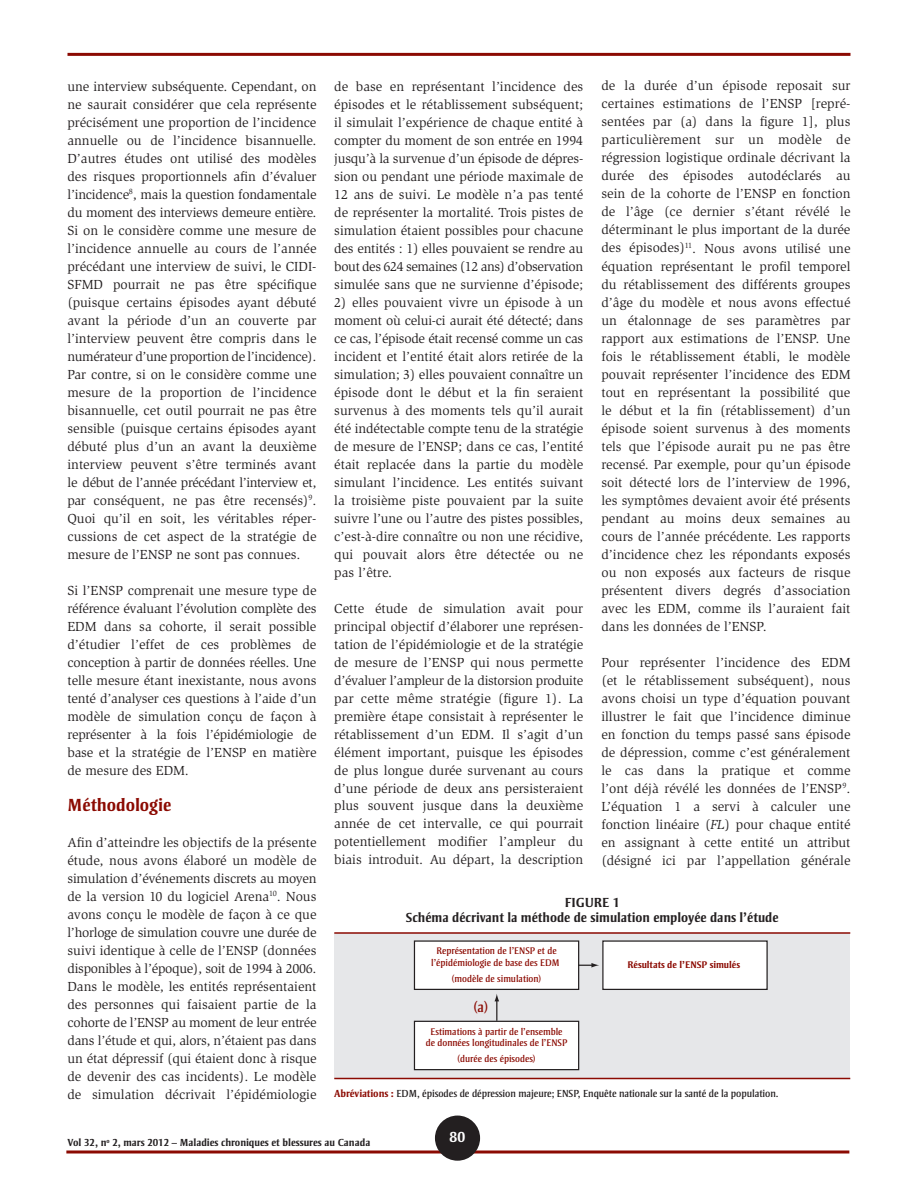
<style>
.page{position:relative;width:918px;height:1188px;background:#fff}
.page>*{position:absolute;margin:0;border:0;box-sizing:border-box;transform-origin:0 0}
.t1{font:700 18px "Strayhorn MT Std";color:#8b0a02}
.t2{font:700 15px "Strayhorn MT Std";color:#fff}
.t3{font:14.7px "Strayhorn MT Std";color:#8b0a02}
.t4{font:13.5px/18px "Slimbach Std";color:#231f20;text-align:justify}
.t5{font:700 13.5px/15px "Strayhorn MT Std";color:#231f20}
.t6{font:10.5px "Strayhorn MT Std";letter-spacing:-.005em;color:#231f20}
.t7{font:700 10.5px "Strayhorn MT Std";color:#231f20}
.t8{font:9.9px/11.9px "Strayhorn MT Std";color:#8b0a02;text-align:center}
.t9{font:700 9.9px "Strayhorn MT Std";color:#8b0a02}
.s1{font-style:italic}
.s2{font-weight:700;color:#8b0a02}
</style>
<div class="page">
<svg style="left:66px;top:1150px;width:783px;height:4px;background:#a74741"></svg>
<hr style="left:68px;top:53px;width:782px;height:3px;background:#8b0a02">
<div style="left:435px;top:1116px;width:45px;height:45px;background:#231f20;border-radius:50%"></div>
<div style="left:334px;top:933px;width:516px;height:145px;background:#e6e7e9"></div>
<hr style="left:334px;top:932px;width:516px;height:2px;background:#8b0a02">
<hr style="left:334px;top:1078px;width:516px;height:1px;background:#8b0a02">
<div style="left:414px;top:1021px;width:165px;height:49px;background:#fff"></div>
<div style="left:414px;top:1021px;width:165px;height:49px;border:1px solid #231f20"></div>
<div style="left:414px;top:941px;width:165px;height:48px;background:#fff"></div>
<div style="left:414px;top:940px;width:165px;height:50px;border:1px solid #231f20"></div>
<div style="left:603px;top:941px;width:164px;height:48px;background:#fff"></div>
<div style="left:602px;top:940px;width:166px;height:50px;border:1px solid #231f20"></div>
<svg style="left:495px;top:994px;width:4px;height:26px"></svg>
<svg style="left:579px;top:963px;width:20px;height:5px"></svg>
<p class="t4" style="left:68px;top:77px;width:251px">une interview subséquente. Cependant, on ne saurait considérer que cela représente précisément une proportion de l’incidence annuelle ou de l’incidence bisannuelle.<br>D’autres études ont utilisé des modèles des risques proportionnels afin d’évaluer l’incidence<sup>8</sup>, mais la question fondamentale du moment des interviews demeure entière.<br>Si on le considère comme une mesure de l’incidence annuelle au cours de l’année précédant une interview de suivi, le CIDI-SFMD pourrait ne pas être spécifique (puisque certains épisodes ayant débuté avant la période d’un an couverte par l’interview peuvent être compris dans le numérateur d’une proportion de l’incidence).<br>Par contre, si on le considère comme une mesure de la proportion de l’incidence bisannuelle, cet outil pourrait ne pas être sensible (puisque certains épisodes ayant débuté plus d’un an avant la deuxième interview peuvent s’être terminés avant le début de l’année précédant l’interview et, par conséquent, ne pas être recensés)<sup>9</sup>.<br>Quoi qu’il en soit, les véritables réper&shy;cussions de cet aspect de la stratégie de mesure de l’ENSP ne sont pas connues.</p>
<p class="t4" style="left:68px;top:581px;width:251px">Si l’ENSP comprenait une mesure type de référence évaluant l’évolution complète des EDM dans sa cohorte, il serait possible d’étudier l’effet de ces problèmes de conception à partir de données réelles. Une telle mesure étant inexistante, nous avons tenté d’analyser ces questions à l’aide d’un modèle de simulation conçu de façon à représenter à la fois l’épidémiologie de base et la stratégie de l’ENSP en matière de mesure des EDM.</p>
<h1 class="t1" style="left:68px;top:794px;width:105px">Méthodologie</h1>
<p class="t4" style="left:68px;top:833px;width:251px">Afin d’atteindre les objectifs de la présente étude, nous avons élaboré un modèle de simulation d’événements discrets au moyen de la version 10 du logiciel Arena<sup>10</sup>. Nous avons conçu le modèle de façon à ce que l’horloge de simulation couvre une durée de suivi identique à celle de l’ENSP (données disponibles à l’époque), soit de 1994 à 2006.<br>Dans le modèle, les entités représentaient des personnes qui faisaient partie de la cohorte de l’ENSP au moment de leur entrée dans l’étude et qui, alors, n’étaient pas dans un état dépressif (qui étaient donc à risque de devenir des cas incidents). Le modèle de simulation décrivait l’épidémiologie</p>
<p class="t4" style="left:601px;top:77px;width:251px">de la durée d’un épisode reposait sur certaines estimations de l’ENSP [repré&shy;sentées par (a) dans la figure 1], plus particulièrement sur un modèle de régression logistique ordinale décrivant la durée des épisodes autodéclarés au sein de la cohorte de l’ENSP en fonction de l’âge (ce dernier s’étant révélé le déterminant le plus important de la durée des épisodes)<sup>11</sup>. Nous avons utilisé une équation représentant le profil temporel du rétablissement des différents groupes d’âge du modèle et nous avons effectué un étalonnage de ses paramètres par rapport aux estimations de l’ENSP. Une fois le rétablissement établi, le modèle pouvait représenter l’incidence des EDM tout en représentant la possibilité que le début et la fin (rétablissement) d’un épisode soient survenus à des moments tels que l’épisode aurait pu ne pas être recensé. Par exemple, pour qu’un épisode soit détecté lors de l’interview de 1996, les symptômes devaient avoir été présents pendant au moins deux semaines au cours de l’année précédente. Les rapports d’incidence chez les répondants exposés ou non exposés aux facteurs de risque présentent divers degrés d’association avec les EDM, comme ils l’auraient fait dans les données de l’ENSP.</p>
<p class="t4" style="left:602px;top:653px;width:251px">Pour représenter l’incidence des EDM (et le rétablissement subséquent), nous avons choisi un type d’équation pouvant illustrer le fait que l’incidence diminue en fonction du temps passé sans épisode de dépression, comme c’est généralement le cas dans la pratique et comme l’ont déjà révélé les données de l’ENSP<sup>9</sup>.<br>L’équation 1 a servi à calculer une fonction linéaire (<span class="s1">FL</span>) pour chaque entité en assignant à cette entité un attribut (désigné ici par l’appellation générale</p>
<p class="t5" style="left:565px;top:895px;width:29px">Figure</p>
<p class="t4" style="left:334px;top:77px;width:251px">de base en représentant l’incidence des épisodes et le rétablissement subséquent; il simulait l’expérience de chaque entité à compter du moment de son entrée en 1994 jusqu’à la survenue d’un épisode de dépres&shy;sion ou pendant une période maximale de 12 ans de suivi. Le modèle n’a pas tenté de représenter la mortalité. Trois pistes de simulation étaient possibles pour chacune des entités : 1) elles pouvaient se rendre au bout des 624 semaines (12 ans) d’observation simulée sans que ne survienne d’épisode;</p>
<p class="t4" style="left:334px;top:293px;width:251px">2) elles pouvaient vivre un épisode à un moment où celui-ci aurait été détecté; dans ce cas, l’épisode était recensé comme un cas incident et l’entité était alors retirée de la simulation; 3) elles pouvaient connaître un épisode dont le début et la fin seraient survenus à des moments tels qu’il aurait été indétectable compte tenu de la stratégie de mesure de l’ENSP; dans ce cas, l’entité était replacée dans la partie du modèle simulant l’incidence. Les entités suivant la troisième piste pouvaient par la suite suivre l’une ou l’autre des pistes possibles, c’est-à-dire connaître ou non une récidive, qui pouvait alors être détectée ou ne pas l’être.</p>
<p class="t4" style="left:334px;top:599px;width:251px">Cette étude de simulation avait pour principal objectif d’élaborer une représen&shy;tation de l’épidémiologie et de la stratégie de mesure de l’ENSP qui nous permette d’évaluer l’ampleur de la distorsion produite par cette même stratégie (figure 1). La première étape consistait à représenter le rétablissement d’un EDM. Il s’agit d’un élément important, puisque les épisodes de plus longue durée survenant au cours d’une période de deux ans persisteraient plus souvent jusque dans la deuxième année de cet intervalle, ce qui pourrait potentiellement modifier l’ampleur du biais introduit. Au départ, la description</p>
<p class="t5" style="left:406px;top:895px;width:374px;text-indent:207px">1<br>Schéma décrivant la méthode de simulation employée dans l’étude</p>
<p class="t8" style="left:431px;top:945px;width:130px">Représentation de l’ENSP et de l’épidémiologie de base des EDM</p>
<p class="t8" style="left:452px;top:973px;width:91px">(modèle de simulation)</p>
<p class="t3" style="left:473px;top:999px;width:17px">(a)</p>
<p class="t8" style="left:426px;top:1026px;width:143px">Estimations à partir de l’ensemble de données longitudinales de l’ENSP</p>
<p class="t8" style="left:457px;top:1053px;width:80px">(durée des épisodes)</p>
<p class="t9" style="left:627px;top:959px;width:114px">Résultats de l’ENSP simulés</p>
<p class="t6" style="left:334px;top:1088px;width:446px"><span class="s2">Abréviations :</span> EDM, épisodes de dépression majeure; ENSP, Enquête nationale sur la santé de la population.</p>
<p class="t7" style="left:68px;top:1137px;width:304px">Vol 32, n<sup>o</sup> 2, mars 2012 – Maladies chroniques et blessures au Canada</p>
<p class="t2" style="left:450px;top:1128px;width:17px">80</p>
</div>
